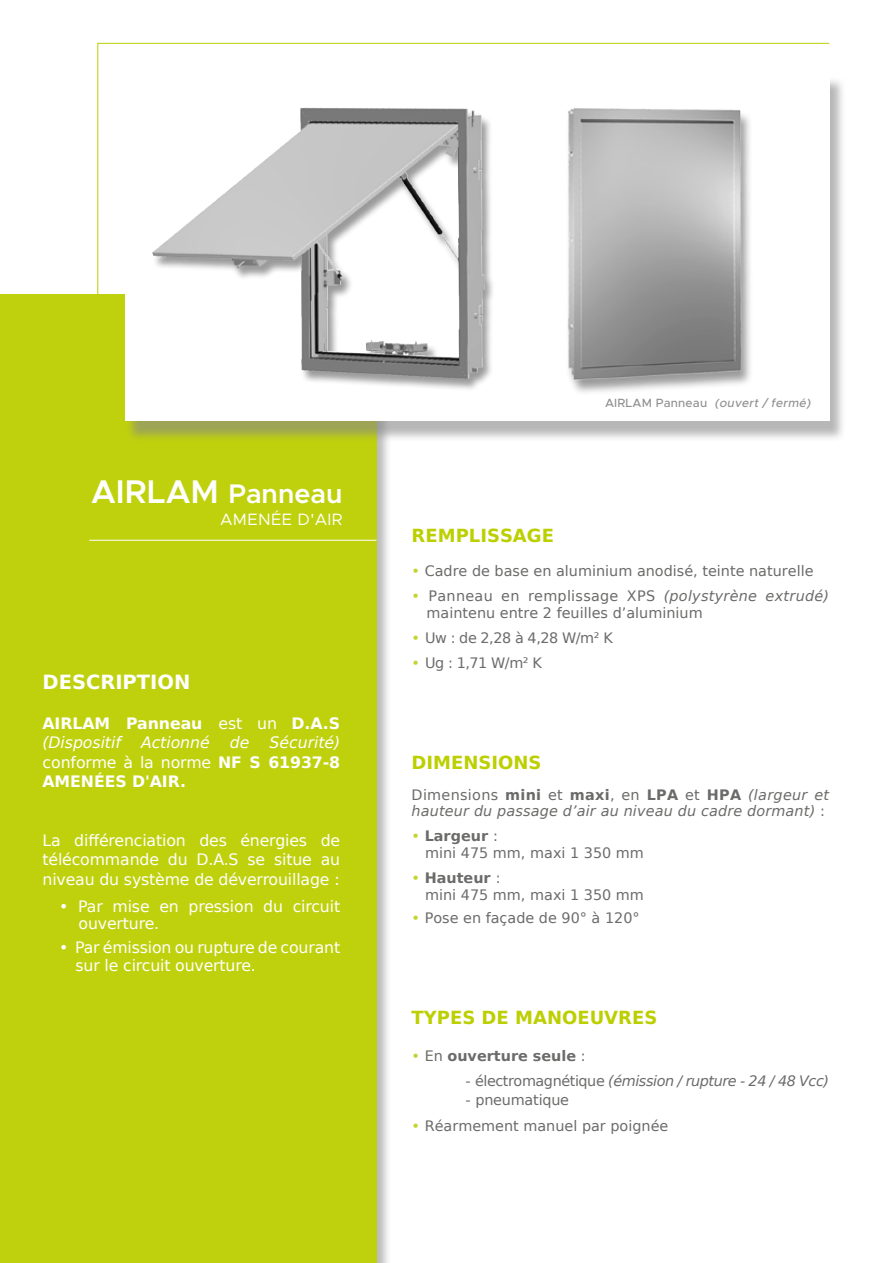
<style>
.page{position:relative;width:893px;height:1263px;background:#fff}
.page>*{position:absolute;margin:0;border:0;box-sizing:border-box;transform-origin:0 0}
.t1{font:600 27px "Metropolis";color:#fff}
.t2{font:700 19.5px "DejaVu Sans";color:#fff}
.t3{font:700 18px "DejaVu Sans";color:#bccf00}
.t4{font:16.5px "Metropolis";letter-spacing:.02em;color:#fff}
.t5{font:15.75px/19.5px "DejaVu Sans";letter-spacing:-.01em;color:#fff}
.t6{font:700 15.75px/19.5px "DejaVu Sans";letter-spacing:-.005em;color:#fff}
.t7{font:italic 15.75px "DejaVu Sans";letter-spacing:-.005em;color:#fff}
.t8{font:14.4px/16.5px "DejaVu Sans";color:#6b6b6a}
.t9{font:italic 14.4px/16.5px "DejaVu Sans";letter-spacing:.01em;color:#6b6b6a}
.t10{font:italic 14.4px "DejaVu Sans";letter-spacing:-.03em;color:#6b6b6a}
.t11{font:700 14.4px "DejaVu Sans";color:#6b6b6a}
.t12{font:italic 500 12px "Metropolis";color:#909090}
.s1{font-size:33px}
.s2{font-weight:400}
.s3{font-weight:400;font-style:italic}
.s4{font-style:normal}
.s5{color:#c4d331}
.s6{font-style:italic}
.s7{font-weight:700;font-style:normal}
.s8{font-weight:700}
.s9{font-weight:400;color:#c4d331}
</style>
<div class="page">
<div style="left:0;top:299px;width:392px;height:964px;background:#878787;opacity:.6"></div>
<div style="left:0;top:294px;width:376px;height:969px;background:#bfd10d"></div>
<div style="left:125px;top:76px;width:721px;height:366px;background:#878787;opacity:.6"></div>
<div style="left:126px;top:71px;width:704px;height:350px;background:#fff"></div>
<hr style="left:98px;top:43px;width:731px;height:1px;background:#bccf00">
<hr style="left:97px;top:43px;width:1px;height:251px;background:#bccf00">
<hr style="left:89px;top:540px;width:287px;height:1px;background:#fff">
<div style="left:151px;top:108px;width:344px;height:284px;background:#000;opacity:.4"></div>
<img style="left:153px;top:107px;width:332px;height:271px">
<div style="left:565px;top:109px;width:189px;height:286px;background:#000;opacity:.4"></div>
<img style="left:565px;top:108px;width:189px;height:280px">
<h1 class="t1" style="left:91px;top:476px;width:253px"><span class="s1">AIRLAM</span> Panneau</h1>
<p class="t4" style="left:220px;top:509px;width:124px">AMENÉE D'AIR</p>
<h2 class="t2" style="left:43px;top:666px;width:149px">DESCRIPTION</h2>
<p class="t6" style="left:43px;top:713px;width:299px">AIRLAM Panneau <span class="s2">est un</span> D.A.S <span class="s3">(Dispositif</span></p>
<p class="t6" style="left:43px;top:732px;width:299px;text-align:justify;text-indent:227px"><span class="s3">Sécurité) </span><span class="s2">conforme à la norme</span> NF S 61937-8<br>AMENÉES D'AIR.</p>
<p class="t7" style="left:141px;top:731px;width:70px">Actionné</p>
<p class="t7" style="left:230px;top:731px;width:21px">de</p>
<p class="t5" style="left:43px;top:830px;width:299px;text-align:justify">La différenciation des énergies de télécommande du D.A.S se situe au niveau du système de déverrouillage :</p>
<p class="t5" style="left:79px;top:897px;width:263px;line-height:17.2px;text-indent:-19px">• Par mise en pression du circuit ouverture.</p>
<p class="t5" style="left:76px;top:937px;width:266px;line-height:18.3px;text-indent:-16px">• Par émission ou rupture de courant sur le circuit ouverture.</p>
<p class="t12" style="left:605px;top:395px;width:209px"><span class="s4">AIRLAM Panneau</span> (ouvert / fermé)</p>
<p class="t3" style="left:412px;top:521px;width:144px">REMPLISSAGE</p>
<p class="t8" style="left:412px;top:562px;width:403px"><span class="s5">•</span> Cadre de base en aluminium anodisé, teinte naturelle</p>
<p class="t8" style="left:427px;top:587px;width:404px;text-indent:-15px"><span class="s5">•</span> Panneau en remplissage XPS <span class="s6">(polystyrène extrudé) </span>maintenu entre 2 feuilles d’aluminium</p>
<p class="t8" style="left:412px;top:629px;width:203px"><span class="s5">•</span> Uw : de 2,28 à 4,28 W/m² K</p>
<p class="t8" style="left:412px;top:654px;width:132px"><span class="s5">•</span> Ug : 1,71 W/m² K</p>
<p class="t3" style="left:412px;top:747px;width:131px">DIMENSIONS</p>
<p class="t9" style="left:412px;top:786px;width:419px"><span class="s4">Dimensions</span> <span class="s7">mini</span> <span class="s4">et</span> <span class="s7">maxi</span><span class="s4">, en</span> <span class="s7">LPA</span> <span class="s4">et</span> <span class="s7">HPA</span> (largeur et hauteur du passage d’air au niveau du cadre dormant) <span class="s4">:</span></p>
<p class="t8" style="left:425px;top:827px;width:220px;text-indent:-14px"><span class="s5">•</span> <span class="s8">Largeur</span> :<br>mini 475 mm, maxi 1 350 mm</p>
<p class="t8" style="left:425px;top:869px;width:220px;text-indent:-13px"><span class="s5">•</span> <span class="s8">Hauteur</span> :<br>mini 475 mm, maxi 1 350 mm</p>
<p class="t8" style="left:412px;top:909px;width:230px"><span class="s5">•</span> Pose en façade de 90° à 120°</p>
<p class="t3" style="left:412px;top:1003px;width:247px">TYPES DE MANOEUVRES</p>
<p class="t11" style="left:412px;top:1044px;width:176px"><span class="s9">•</span> <span class="s2">En</span> ouverture seule <span class="s2">:</span></p>
<p class="t10" style="left:466px;top:1071px;width:365px"><span class="s4">- électromagnétique</span> (émission / rupture - 24 / 48 Vcc)</p>
<p class="t8" style="left:466px;top:1091px;width:105px">- pneumatique</p>
<p class="t8" style="left:412px;top:1116px;width:258px"><span class="s5">•</span> Réarmement manuel par poignée</p>
</div>
